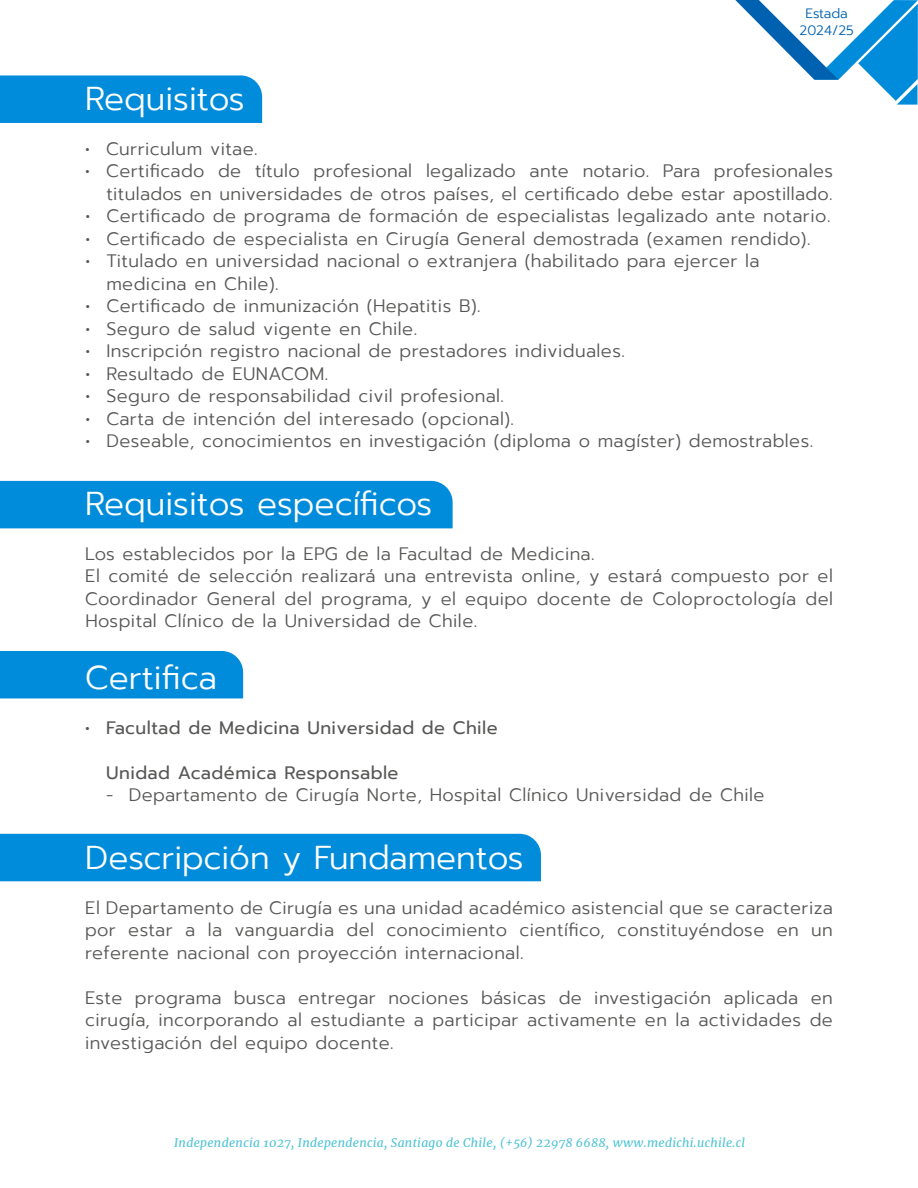
<style>
.page{position:relative;width:918px;height:1188px;background:#fff}
.page>*{position:absolute;margin:0;border:0;box-sizing:border-box;transform-origin:0 0}
.t1{font:300 33px "Prompt";color:#fff}
.t2{font:300 18px/22.5px "Prompt";letter-spacing:.025em;color:#575756}
.t3{font:18px "Prompt";letter-spacing:.025em;color:#575756}
.t4{font:300 13.5px/16.2px "Prompt";color:#0061b0;text-align:center}
.t5{font:italic 12px "Merriweather";letter-spacing:.025em;color:#00a9c2}
</style>
<div class="page">
<svg style="left:735px;top:0;width:183px;height:105px"></svg>
<div style="left:0;top:75px;width:262px;height:48px;background:#008cdb"></div>
<div style="left:0;top:834px;width:541px;height:47px;background:#008cdb"></div>
<div style="left:0;top:481px;width:453px;height:47px;background:#008cdb"></div>
<div style="left:0;top:651px;width:243px;height:47px;background:#008cdb"></div>
<p class="t4" style="left:800px;top:6px;width:56px">Estada<br>2024/25</p>
<h1 class="t1" style="left:85px;top:75px;width:161px">Requisitos</h1>
<p class="t2" style="left:85px;top:137px;width:174px">• Curriculum vitae.</p>
<p class="t2" style="left:85px;top:160px;width:749px;text-align:right">• Certificado de título profesional legalizado ante notario. Para profesionales titulados en universidades de otros países, el certificado debe estar apostillado.</p>
<p class="t2" style="left:85px;top:205px;width:747px">• Certificado de programa de formación de especialistas legalizado ante notario.</p>
<p class="t2" style="left:85px;top:227px;width:727px">• Certificado de especialista en Cirugía General demostrada (examen rendido).</p>
<p class="t2" style="left:106px;top:250px;width:655px;text-indent:-21px">• Titulado en universidad nacional o extranjera (habilitado para ejercer la medicina en Chile).</p>
<p class="t2" style="left:85px;top:295px;width:397px">• Certificado de inmunización (Hepatitis B).</p>
<p class="t2" style="left:85px;top:317px;width:333px">• Seguro de salud vigente en Chile.</p>
<p class="t2" style="left:85px;top:340px;width:541px">• Inscripción registro nacional de prestadores individuales.</p>
<p class="t2" style="left:85px;top:362px;width:244px">• Resultado de EUNACOM.</p>
<p class="t2" style="left:85px;top:385px;width:420px">• Seguro de responsabilidad civil profesional.</p>
<p class="t2" style="left:85px;top:407px;width:430px">• Carta de intención del interesado (opcional).</p>
<p class="t2" style="left:85px;top:430px;width:729px">• Deseable, conocimientos en investigación (diploma o magíster) demostrables.</p>
<h1 class="t1" style="left:85px;top:480px;width:348px">Requisitos específicos</h1>
<p class="t2" style="left:85px;top:542px;width:749px">Los establecidos por la EPG de la Facultad de Medicina.<br>El comité de selección realizará una entrevista online, y estará compuesto por el Coordinador General del programa, y el equipo docente de Coloproctología del Hospital Clínico de la Universidad de Chile.</p>
<h1 class="t1" style="left:85px;top:654px;width:133px">Certifica</h1>
<p class="t3" style="left:85px;top:715px;width:414px">• Facultad de Medicina Universidad de Chile</p>
<p class="t3" style="left:106px;top:760px;width:294px">Unidad Académica Responsable</p>
<p class="t2" style="left:106px;top:784px;width:660px">- Departamento de Cirugía Norte, Hospital Clínico Universidad de Chile</p>
<h1 class="t1" style="left:85px;top:834px;width:440px">Descripción y Fundamentos</h1>
<p class="t2" style="left:85px;top:896px;width:749px;text-align:justify">El Departamento de Cirugía es una unidad académico asistencial que se caracteriza por estar a la vanguardia del conocimiento científico, constituyéndose en un referente nacional con proyección internacional.</p>
<p class="t2" style="left:85px;top:986px;width:749px;text-align:justify">Este programa busca entregar nociones básicas de investigación aplicada en cirugía, incorporando al estudiante a participar activamente en la actividades de investigación del equipo docente.</p>
<p class="t5" style="left:174px;top:1134px;width:572px">Independencia 1027, Independencia, Santiago de Chile, (+56) 22978 6688, www.medichi.uchile.cl</p>
</div>
